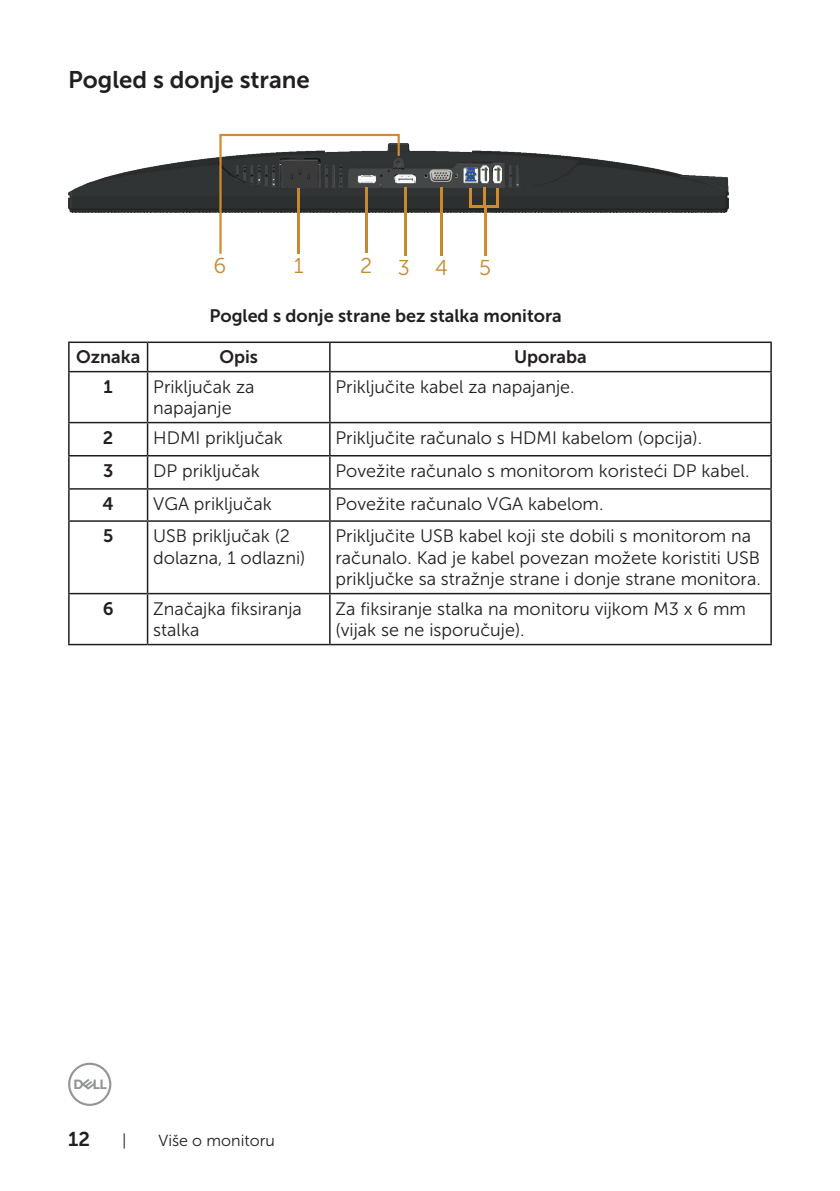
<style>
.page{position:relative;width:840px;height:1191px;background:#fff}
.page>*{position:absolute;margin:0;border:0;box-sizing:border-box;transform-origin:0 0}
.Head_3{font:24px "Museo Sans For Dell 700";color:#231f20}
.t1{font:21.4px "Museo Sans For Dell 300";color:#c78830}
.t2{font:20px "Museo Sans For Dell 700";color:#231f20}
.text{font:18px/21.6px "Museo Sans For Dell 300";color:#231f20}
.text-2{font:18px "Museo Sans For Dell 700";color:#231f20}
.t3{font:16px "Museo Sans For Dell 300";color:#231f20}
</style>
<div class="page">
<svg style="left:68px;top:1062px;width:43px;height:44px"></svg>
<img style="left:68px;top:143px;width:660px;height:69px">
<hr style="left:404px;top:187px;width:2px;height:69px;background:#c88831">
<hr style="left:440px;top:187px;width:2px;height:69px;background:#c88831">
<hr style="left:483px;top:206px;width:3px;height:50px;background:#cf8b2e">
<hr style="left:469px;top:205px;width:29px;height:2px;background:#cf8b2e">
<svg style="left:483px;top:187px;width:2px;height:18px"></svg>
<svg style="left:496px;top:188px;width:2px;height:17px"></svg>
<svg style="left:469px;top:188px;width:2px;height:17px"></svg>
<svg style="left:218px;top:133px;width:182px;height:121px"></svg>
<hr style="left:68px;top:341px;width:79px;height:2px;background:#231f20">
<hr style="left:68px;top:343px;width:2px;height:28px;background:#231f20">
<hr style="left:147px;top:341px;width:182px;height:2px;background:#231f20">
<svg style="left:147px;top:343px;width:1px;height:28px"></svg>
<hr style="left:329px;top:341px;width:442px;height:2px;background:#231f20">
<svg style="left:329px;top:343px;width:1px;height:28px"></svg>
<svg style="left:770px;top:343px;width:1px;height:28px"></svg>
<hr style="left:68px;top:371px;width:79px;height:1px;background:#231f20">
<hr style="left:68px;top:372px;width:2px;height:50px;background:#231f20">
<hr style="left:147px;top:371px;width:182px;height:1px;background:#231f20">
<hr style="left:147px;top:372px;width:1px;height:50px;background:#231f20">
<hr style="left:329px;top:371px;width:442px;height:1px;background:#231f20">
<hr style="left:329px;top:372px;width:1px;height:50px;background:#231f20">
<hr style="left:770px;top:372px;width:1px;height:50px;background:#231f20">
<hr style="left:68px;top:422px;width:79px;height:1px;background:#231f20">
<hr style="left:68px;top:423px;width:2px;height:32px;background:#231f20">
<hr style="left:147px;top:422px;width:182px;height:1px;background:#231f20">
<hr style="left:147px;top:423px;width:1px;height:32px;background:#231f20">
<hr style="left:329px;top:422px;width:442px;height:1px;background:#231f20">
<hr style="left:329px;top:423px;width:1px;height:32px;background:#231f20">
<hr style="left:770px;top:423px;width:1px;height:32px;background:#231f20">
<hr style="left:68px;top:455px;width:79px;height:1px;background:#231f20">
<hr style="left:68px;top:456px;width:2px;height:32px;background:#231f20">
<hr style="left:147px;top:455px;width:182px;height:1px;background:#231f20">
<hr style="left:147px;top:456px;width:1px;height:32px;background:#231f20">
<hr style="left:329px;top:455px;width:442px;height:1px;background:#231f20">
<hr style="left:329px;top:456px;width:1px;height:32px;background:#231f20">
<hr style="left:770px;top:456px;width:1px;height:32px;background:#231f20">
<hr style="left:68px;top:489px;width:2px;height:31px;background:#231f20">
<hr style="left:147px;top:488px;width:182px;height:1px;background:#231f20">
<hr style="left:147px;top:489px;width:1px;height:31px;background:#231f20">
<hr style="left:329px;top:488px;width:442px;height:1px;background:#231f20">
<hr style="left:329px;top:489px;width:1px;height:31px;background:#231f20">
<hr style="left:770px;top:489px;width:1px;height:31px;background:#231f20">
<hr style="left:68px;top:522px;width:2px;height:71px;background:#231f20">
<hr style="left:147px;top:522px;width:1px;height:71px;background:#231f20">
<hr style="left:329px;top:522px;width:1px;height:71px;background:#231f20">
<hr style="left:770px;top:522px;width:1px;height:71px;background:#231f20">
<hr style="left:68px;top:594px;width:2px;height:50px;background:#231f20">
<hr style="left:147px;top:594px;width:1px;height:50px;background:#231f20">
<hr style="left:329px;top:594px;width:1px;height:50px;background:#231f20">
<hr style="left:770px;top:594px;width:1px;height:50px;background:#231f20">
<hr style="left:68px;top:488px;width:79px;height:1px;background:#231f20">
<hr style="left:68px;top:520px;width:79px;height:2px;background:#231f20">
<hr style="left:68px;top:593px;width:79px;height:1px;background:#231f20">
<hr style="left:147px;top:520px;width:182px;height:2px;background:#231f20">
<hr style="left:147px;top:593px;width:182px;height:1px;background:#231f20">
<hr style="left:68px;top:644px;width:79px;height:1px;background:#231f20">
<hr style="left:329px;top:520px;width:442px;height:2px;background:#231f20">
<hr style="left:329px;top:593px;width:442px;height:1px;background:#231f20">
<hr style="left:147px;top:644px;width:182px;height:1px;background:#231f20">
<hr style="left:329px;top:644px;width:442px;height:1px;background:#231f20">
<p class="Head_3" style="left:68px;top:67px;width:243px">Pogled s donje strane</p>
<p class="t1" style="left:213px;top:254px;width:14px">6</p>
<p class="t1" style="left:293px;top:254px;width:11px">1</p>
<p class="t1" style="left:360px;top:256px;width:89px">234</p>
<p class="t1" style="left:479px;top:256px;width:13px">5</p>
<p class="text-2" style="left:209px;top:305px;width:354px">Pogled s donje strane bez stalka monitora</p>
<p class="text-2" style="left:76px;top:347px;width:66px">Oznaka</p>
<p class="text-2" style="left:219px;top:347px;width:40px">Opis</p>
<p class="text-2" style="left:514px;top:347px;width:74px">Uporaba</p>
<p class="text-2" style="left:103px;top:376px;width:11px">1</p>
<p class="text" style="left:153px;top:376px;width:103px">Priključak za napajanje</p>
<p class="text" style="left:335px;top:376px;width:240px">Priključite kabel za napajanje.</p>
<p class="text-2" style="left:103px;top:427px;width:12px">2</p>
<p class="text" style="left:153px;top:427px;width:131px">HDMI priključak</p>
<p class="text" style="left:335px;top:427px;width:368px">Priključite računalo s HDMI kabelom (opcija).</p>
<p class="text-2" style="left:103px;top:460px;width:12px">3</p>
<p class="text" style="left:153px;top:460px;width:108px">DP priključak</p>
<p class="text" style="left:335px;top:460px;width:415px">Povežite računalo s monitorom koristeći DP kabel.</p>
<p class="text-2" style="left:103px;top:493px;width:13px">4</p>
<p class="text" style="left:153px;top:493px;width:120px">VGA priključak</p>
<p class="text" style="left:335px;top:493px;width:269px">Povežite računalo VGA kabelom.</p>
<p class="text-2" style="left:103px;top:526px;width:12px">5</p>
<p class="text" style="left:153px;top:525px;width:154px">USB priključak (2 dolazna, 1 odlazni)</p>
<p class="text" style="left:335px;top:525px;width:426px">Priključite USB kabel koji ste dobili s monitorom na računalo. Kad je kabel povezan možete koristiti USB priključke sa stražnje strane i donje strane monitora.</p>
<p class="text-2" style="left:103px;top:598px;width:12px">6</p>
<p class="text" style="left:153px;top:598px;width:150px">Značajka fiksiranja stalka</p>
<p class="text" style="left:335px;top:598px;width:412px">Za fiksiranje stalka na monitoru vijkom M3 x 6 mm (vijak se ne isporučuje).</p>
<p class="t2" style="left:68px;top:1127px;width:23px">12</p>
<p class="t3" style="left:122px;top:1131px;width:6px">|</p>
<p class="t3" style="left:158px;top:1131px;width:118px">Više o monitoru</p>
</div>
